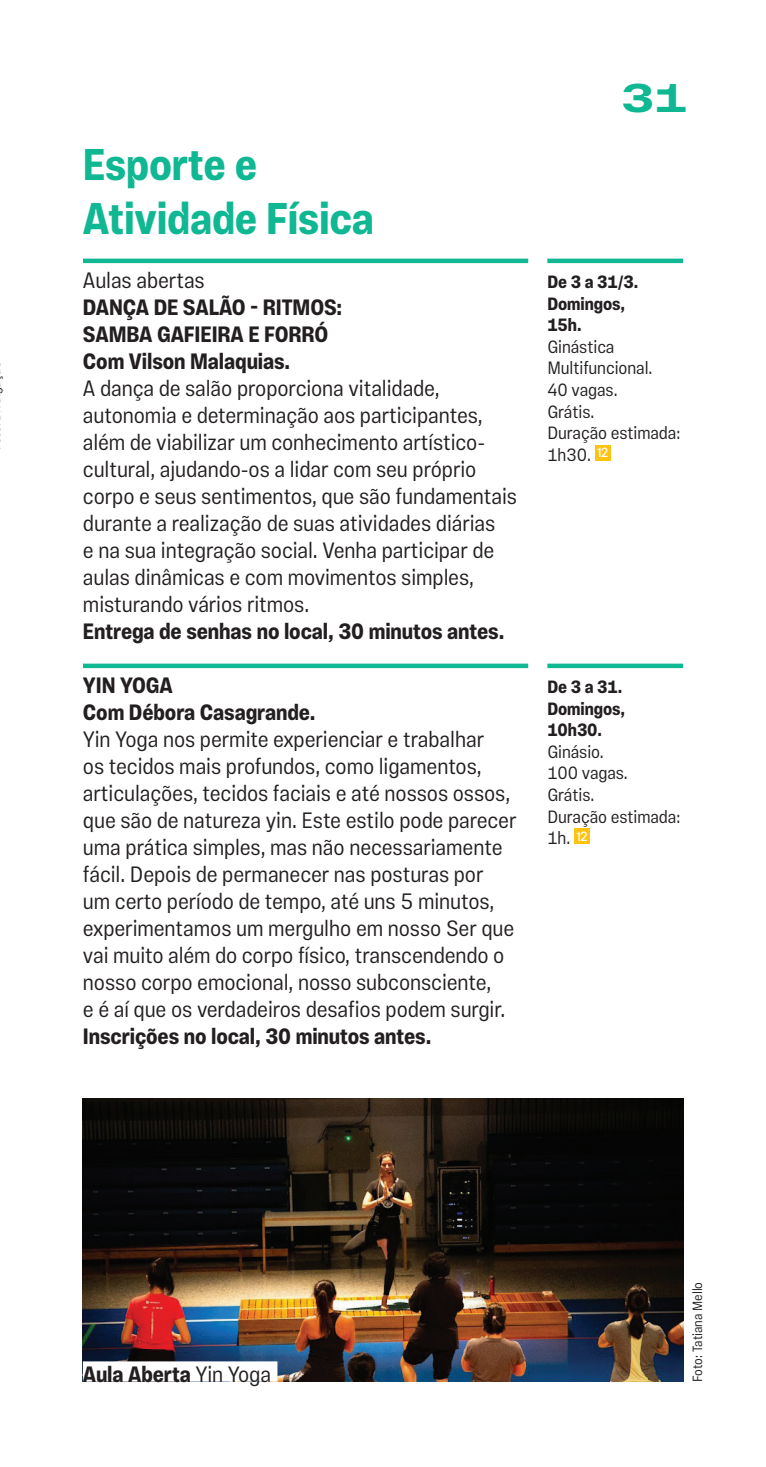
<style>
.page{position:relative;width:766px;height:1467px;background:#fff}
.page>*{position:absolute;margin:0;border:0;box-sizing:border-box;transform-origin:0 0}
.sinopse{font:700 45px/54px "Vinila Condensed";letter-spacing:-.005em;color:#0fb793}
.t1{font:700 40.5px "Vinila Extended";color:#0fb793}
.sinopse-2{font:300 22.5px/27px "Vinila Condensed";letter-spacing:-.005em;color:#231f20}
.formato__linha2pt{font:300 22.5px/27px "Vinila Condensed";letter-spacing:-.005em;color:#231f20}
.formato__linha2pt-2{font:700 22.5px/27px "Vinila Condensed";letter-spacing:-.005em;color:#231f20}
.legenda__texto{font:700 22.5px "Vinila Condensed";letter-spacing:-.005em;color:#231f20}
.servico__texto{font:300 18px/21.6px "Vinila Condensed";letter-spacing:-.005em;color:#231f20}
.servico__data__linha2pt{font:700 18px/21.6px "Vinila Condensed";letter-spacing:-.005em;color:#231f20}
.legenda__credito{font:300 13.5px "Vinila Condensed";letter-spacing:-.005em;color:#231f20}
.classificacao{font:13.5px "Vinila Condensed";color:#fff}
.s1{font-weight:700}
.s2{font-weight:300}
</style>
<div class="page">
<hr style="left:83px;top:259px;width:445px;height:4px;background:#0fb793">
<hr style="left:83px;top:664px;width:445px;height:4px;background:#0fb793">
<hr style="left:547px;top:259px;width:135px;height:4px;background:#0fb793">
<div style="left:594px;top:445px;width:16px;height:16px;background:#fec210"></div>
<hr style="left:547px;top:664px;width:135px;height:4px;background:#0fb793">
<div style="left:574px;top:828px;width:15px;height:16px;background:#fec210"></div>
<img style="left:83px;top:1098px;width:599px;height:283px">
<div style="left:83px;top:1361px;width:194px;height:21px;background:#fff"></div>
<p class="sinopse" style="left:83px;top:137px;width:292px">Esporte e<br>Atividade Física</p>
<p class="formato__linha2pt" style="left:83px;top:266px;width:435px">Aulas abertas<br><span class="s1">DANÇA DE SALÃO - RITMOS:<br>SAMBA GAFIEIRA E FORRÓ<br>Com Vilson Malaquias.<br></span>A dança de salão proporciona vitalidade, autonomia e determinação aos participantes, além de viabilizar um conhecimento artístico&shy;cultural, ajudando-os a lidar com seu próprio corpo e seus sentimentos, que são fundamentais durante a realização de suas atividades diárias<br>e na sua integração social. Venha participar de aulas dinâmicas e com movimentos simples, misturando vários ritmos.<br><span class="s1">Entrega de senhas no local, 30 minutos antes.</span></p>
<p class="formato__linha2pt-2" style="left:83px;top:672px;width:234px">YIN YOGA<br>Com Débora Casagrande.</p>
<p class="sinopse-2" style="left:83px;top:725px;width:435px">Yin Yoga nos permite experienciar e trabalhar<br>os tecidos mais profundos, como ligamentos, articulações, tecidos faciais e até nossos ossos, que são de natureza yin. Este estilo pode parecer uma prática simples, mas não necessariamente fácil. Depois de permanecer nas posturas por<br>um certo período de tempo, até uns 5 minutos, experimentamos um mergulho em nosso Ser que vai muito além do corpo físico, transcendendo o nosso corpo emocional, nosso subconsciente,<br>e é aí que os verdadeiros desafios podem surgir.<br><span class="s1">Inscrições no local, 30 minutos antes.</span></p>
<h2 class="t1" style="left:621px;top:74px;width:68px">31</h2>
<p class="servico__data__linha2pt" style="left:547px;top:271px;width:92px">De 3 a 31/3.<br>Domingos,<br>15h.</p>
<p class="servico__texto" style="left:547px;top:336px;width:106px">Ginástica<br>Multifuncional.</p>
<p class="servico__texto" style="left:547px;top:379px;width:72px">40 vagas.</p>
<p class="servico__texto" style="left:547px;top:400px;width:134px">Grátis.<br>Duração estimada:<br>1h30.</p>
<p class="classificacao" style="left:597px;top:445px;width:13px">12</p>
<p class="servico__data__linha2pt" style="left:547px;top:676px;width:79px">De 3 a 31.<br>Domingos,<br>10h30.</p>
<p class="servico__texto" style="left:547px;top:741px;width:58px">Ginásio.</p>
<p class="servico__texto" style="left:547px;top:762px;width:82px">100 vagas.</p>
<p class="servico__texto" style="left:547px;top:784px;width:134px">Grátis.<br>Duração estimada:<br>1h.</p>
<p class="classificacao" style="left:576px;top:828px;width:13px">12</p>
<p class="legenda__texto" style="left:83px;top:1361px;width:189px">Aula Aberta <span class="s2">Yin Yoga</span></p>
<p class="legenda__credito" style="left:689px;top:1381px;width:101px;rotate:-90deg">Foto: Tatiana Mello</p>
</div>
